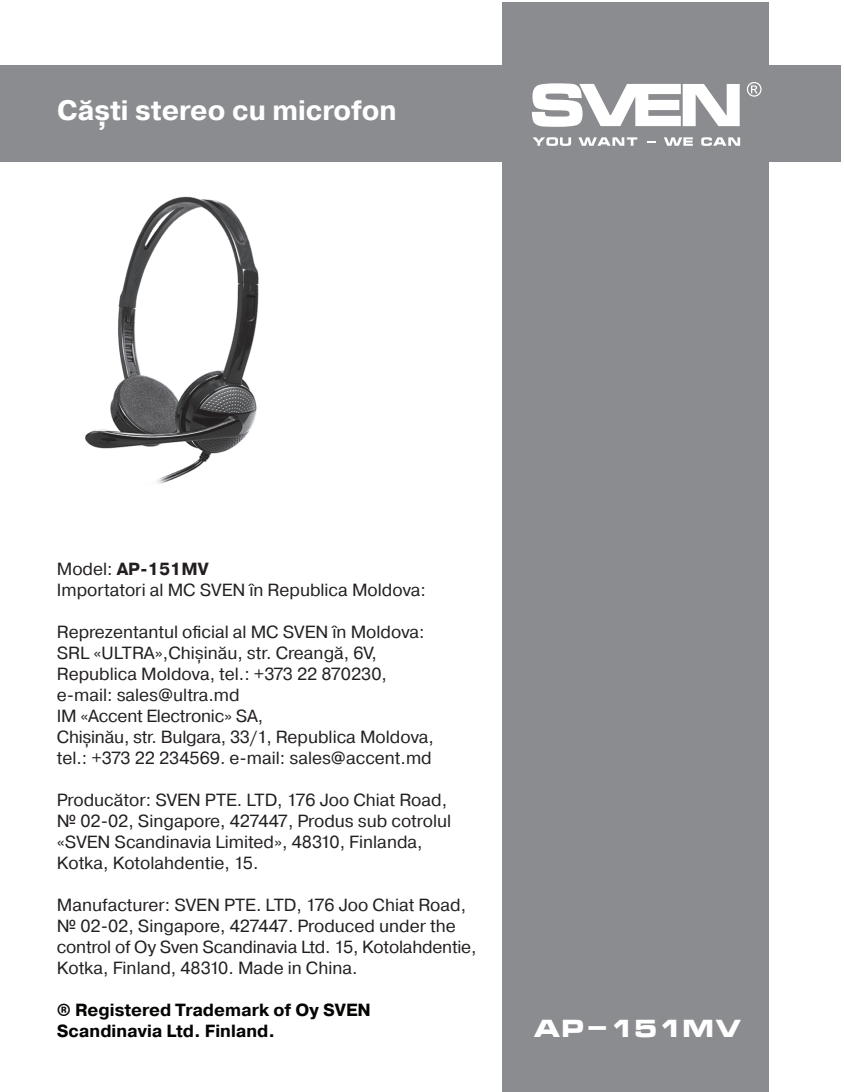
<style>
.page{position:relative;width:844px;height:1092px;background:#fff}
.page>*{position:absolute;margin:0;border:0;box-sizing:border-box;transform-origin:0 0}
.t1{font:700 28px "Pragmatica";color:#fff}
.t2{font:700 23.8px "Micra";color:#fff}
.t3{font:17.5px/21px "Pragmatica";color:#231f20}
.t4{font:700 17.5px/21px "Pragmatica";color:#040503}
.s1{font-weight:700}
</style>
<div class="page">
<div style="left:0;top:66px;width:840px;height:96px;background:#8a8c8f"></div>
<div style="left:502px;top:3px;width:266px;height:1088px;background:#8a8c8f"></div>
<svg style="left:531px;top:83px;width:208px;height:44px"></svg>
<svg style="left:746px;top:82px;width:15px;height:15px"></svg>
<svg style="left:532px;top:137px;width:39px;height:9px"></svg>
<svg style="left:578px;top:137px;width:59px;height:9px"></svg>
<svg style="left:647px;top:141px;width:8px;height:2px"></svg>
<svg style="left:664px;top:137px;width:28px;height:9px"></svg>
<svg style="left:701px;top:137px;width:39px;height:9px"></svg>
<img style="left:85px;top:196px;width:174px;height:288px">
<h1 class="t1" style="left:57px;top:92px;width:341px">Căști stereo cu microfon</h1>
<p class="t3" style="left:57px;top:558px;width:370px">Model: <span class="s1">AP-151MV<br></span>Importatori al MC SVEN în Republica Moldova:</p>
<p class="t3" style="left:57px;top:621px;width:378px">Reprezentantul oficial al MC SVEN în Moldova:<br>SRL «ULTRA»,Chișinău, str. Creangă, 6V, Republica Moldova, tel.: +373 22 870230, e-mail: sales@ultra.md<br>IM «Accent Electronic» SA,<br>Chișinău, str. Bulgara, 33/1, Republica Moldova, tel.: +373 22 234569. e-mail: sales@accent.md</p>
<p class="t3" style="left:57px;top:789px;width:396px">Producător: SVEN PTE. LTD, 176 Joo Chiat Road, № 02-02, Singapore, 427447, Produs sub cotrolul «SVEN Scandinavia Limited», 48310, Finlanda, Kotka, Kotolahdentie, 15.</p>
<p class="t3" style="left:57px;top:894px;width:421px">Manufacturer: SVEN PTE. LTD, 176 Joo Chiat Road, № 02-02, Singapore, 427447. Produced under the control of Oy Sven Scandinavia Ltd. 15, Kotolahdentie, Kotka, Finland, 48310. Made in China.</p>
<p class="t4" style="left:57px;top:999px;width:315px">® Registered Trademark of Oy SVEN<br>Scandinavia Ltd. Finland.</p>
<h2 class="t2" style="left:533px;top:1015px;width:210px">AP-151MV</h2>
</div>
